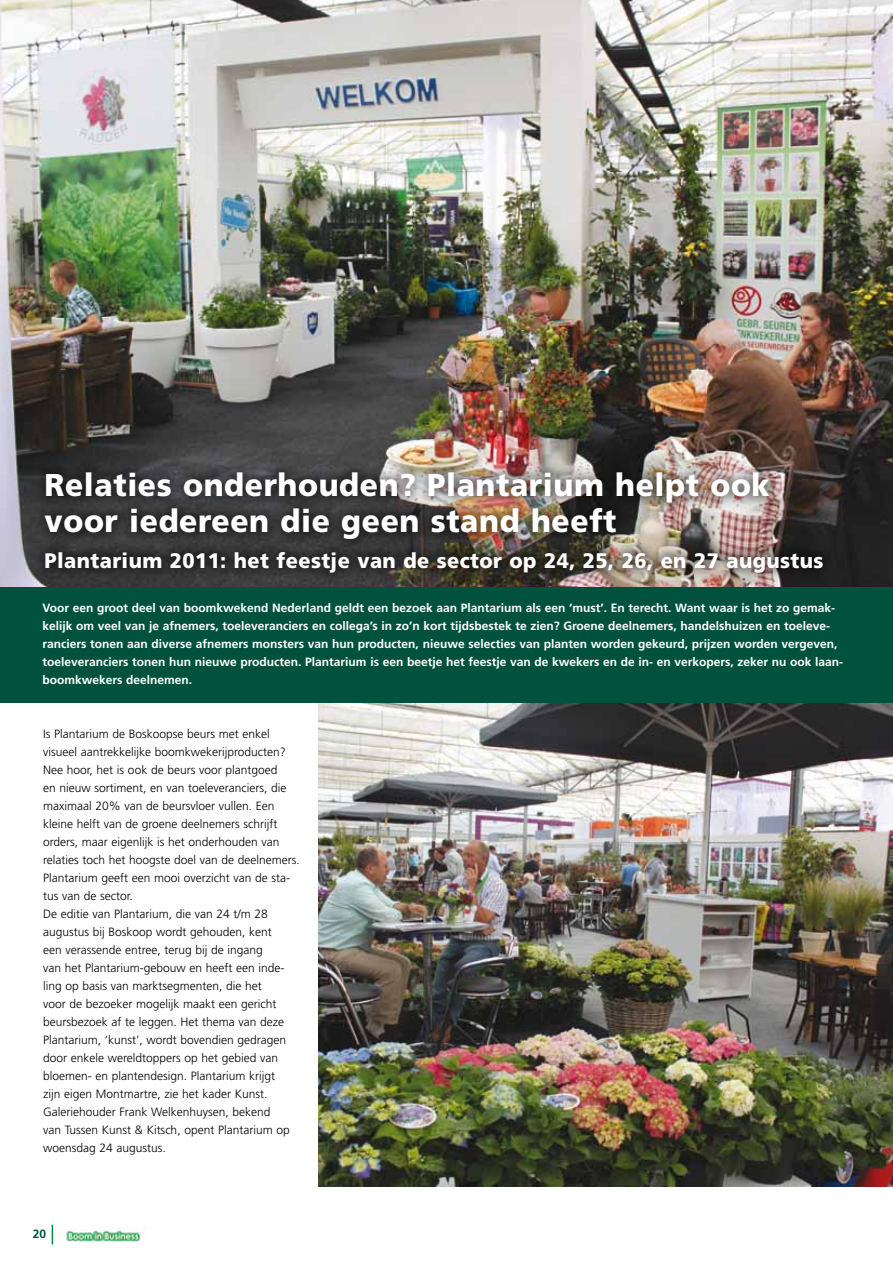
<style>
.page{position:relative;width:893px;height:1263px;background:#fff}
.page>*{position:absolute;margin:0;border:0;box-sizing:border-box;transform-origin:0 0}
.t1{font:900 31.5px/36px "Frutiger";letter-spacing:.02em;color:#fff;scale:.95 1}
.t2{font:900 21px "Frutiger";letter-spacing:.02em;color:#fff;scale:.95 1}
.t3{font:300 12px/18px "Frutiger";color:#000}
.t4{font:700 12px/18px "Frutiger";color:#fff}
.t5{font:700 12px "Frutiger";color:#00523c}
</style>
<div class="page">
<svg style="left:52px;top:1225px;width:1px;height:19px"></svg>
<img style="left:66px;top:1229px;width:75px;height:15px">
<img style="left:0;top:0;width:893px;height:587px">
<div style="left:32px;top:459px;width:750px;height:94px;background:#000;opacity:.5"></div>
<div style="left:32px;top:538px;width:804px;height:48px;background:#000;opacity:.5"></div>
<img style="left:318px;top:702px;width:575px;height:484px">
<div style="left:0;top:587px;width:893px;height:115px;background:#00523c"></div>
<hr style="left:892px;top:591px;width:1px;height:218px;background:#00523c">
<h1 class="t1" style="left:45px;top:467px;width:765px">Relaties onderhouden? Plantarium helpt ook voor iedereen die geen stand heeft</h1>
<h2 class="t2" style="left:45px;top:548px;width:821px">Plantarium 2011: het feestje van de sector op 24, 25, 26, en 27 augustus</h2>
<p class="t4" style="left:42px;top:599px;width:802px">Voor een groot deel van boomkwekend Nederland geldt een bezoek aan Plantarium als een ‘must’. En terecht. Want waar is het zo gemak&shy;kelijk om veel van je afnemers, toeleveranciers en collega’s in zo’n kort tijdsbestek te zien? Groene deelnemers, handelshuizen en toeleve&shy;ranciers tonen aan diverse afnemers monsters van hun producten, nieuwe selecties van planten worden gekeurd, prijzen worden vergeven, toeleveranciers tonen hun nieuwe producten. Plantarium is een beetje het feestje van de kwekers en de in- en verkopers, zeker nu ook laan&shy;boomkwekers deelnemen.</p>
<p class="t3" style="left:43px;top:725px;width:258px">Is Plantarium de Boskoopse beurs met enkel visueel aantrekkelijke boomkwekerijproducten?<br>Nee hoor, het is ook de beurs voor plantgoed<br>en nieuw sortiment, en van toeleveranciers, die maximaal 20% van de beursvloer vullen. Een kleine helft van de groene deelnemers schrijft orders, maar eigenlijk is het onderhouden van relaties toch het hoogste doel van de deelnemers.<br>Plantarium geeft een mooi overzicht van de sta&shy;tus van de sector.<br>De editie van Plantarium, die van 24 t/m 28 augustus bij Boskoop wordt gehouden, kent<br>een verassende entree, terug bij de ingang<br>van het Plantarium-gebouw en heeft een inde&shy;ling op basis van marktsegmenten, die het<br>voor de bezoeker mogelijk maakt een gericht beursbezoek af te leggen. Het thema van deze Plantarium, ‘kunst’, wordt bovendien gedragen door enkele wereldtoppers op het gebied van bloemen- en plantendesign. Plantarium krijgt<br>zijn eigen Montmartre, zie het kader Kunst.<br>Galeriehouder Frank Welkenhuysen, bekend<br>van Tussen Kunst &amp; Kitsch, opent Plantarium op woensdag 24 augustus.</p>
<p class="t5" style="left:33px;top:1227px;width:15px">20</p>
</div>
